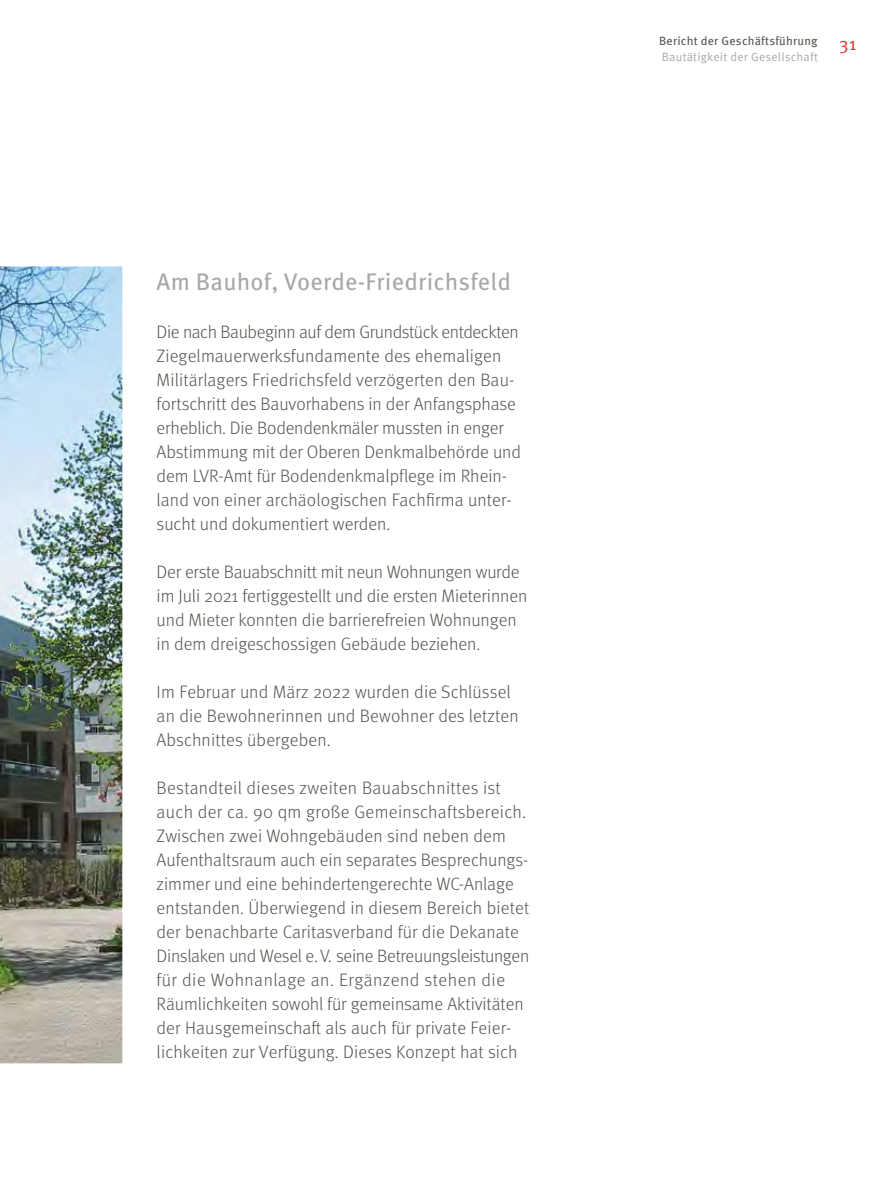
<style>
.page{position:relative;width:893px;height:1191px;background:#fff}
.page>*{position:absolute;margin:0;border:0;box-sizing:border-box;transform-origin:0 0}
.t1{font:24px "Meta OT";letter-spacing:.01em;color:#aaa8a7}
.t2{font:300 18px/24px "Meta OT";color:#59544f}
.t3{font:18px "Meta OT Norm";color:#df2c2f}
.t4{font:12px "Meta OT Norm";letter-spacing:.02em;color:#aaa8a7}
.t5{font:12px "Meta OT";letter-spacing:.02em;color:#59544f}
</style>
<div class="page">
<img style="left:0;top:266px;width:122px;height:797px">
<h1 class="t1" style="left:157px;top:267px;width:356px">Am Bauhof, Voerde-Friedrichsfeld</h1>
<p class="t2" style="left:157px;top:320px;width:366px">Die nach Baubeginn auf dem Grundstück entdeckten Ziegelmauerwerksfundamente des ehemaligen Militärlagers Friedrichsfeld verzögerten den Bau&shy;fortschritt des Bauvorhabens in der Anfangsphase erheblich. Die Bodendenkmäler mussten in enger Abstimmung mit der Oberen Denkmalbehörde und dem LVR-Amt für Bodendenkmalpflege im Rhein&shy;land von einer archäologischen Fachfirma unter&shy;sucht und dokumentiert werden.</p>
<p class="t2" style="left:157px;top:560px;width:372px">Der erste Bauabschnitt mit neun Wohnungen wurde im Juli 2021 fertiggestellt und die ersten Mieterinnen und Mieter konnten die barrierefreien Wohnungen in dem dreigeschossigen Gebäude beziehen.</p>
<p class="t2" style="left:157px;top:680px;width:364px">Im Februar und März 2022 wurden die Schlüssel an die Bewohnerinnen und Bewohner des letzten<br>Abschnittes übergeben.</p>
<p class="t2" style="left:157px;top:776px;width:374px">Bestandteil dieses zweiten Bauabschnittes ist auch der ca. 90 qm große Gemeinschaftsbereich.<br>Zwischen zwei Wohngebäuden sind neben dem Aufenthaltsraum auch ein separates Besprechungs&shy;zimmer und eine behindertengerechte WC-Anlage entstanden. Überwiegend in diesem Bereich bietet der benachbarte Caritasverband für die Dekanate Dinslaken und Wesel e. V. seine Betreuungsleistungen für die Wohnanlage an. Ergänzend stehen die Räumlichkeiten sowohl für gemeinsame Aktivitäten der Hausgemeinschaft als auch für private Feier&shy;lichkeiten zur Verfügung. Dieses Konzept hat sich</p>
<p class="t5" style="left:659px;top:34px;width:160px">Bericht der Geschäftsführung</p>
<p class="t4" style="left:662px;top:50px;width:158px">Bautätigkeit der Gesellschaft</p>
<p class="t3" style="left:839px;top:32px;width:19px">31</p>
</div>
